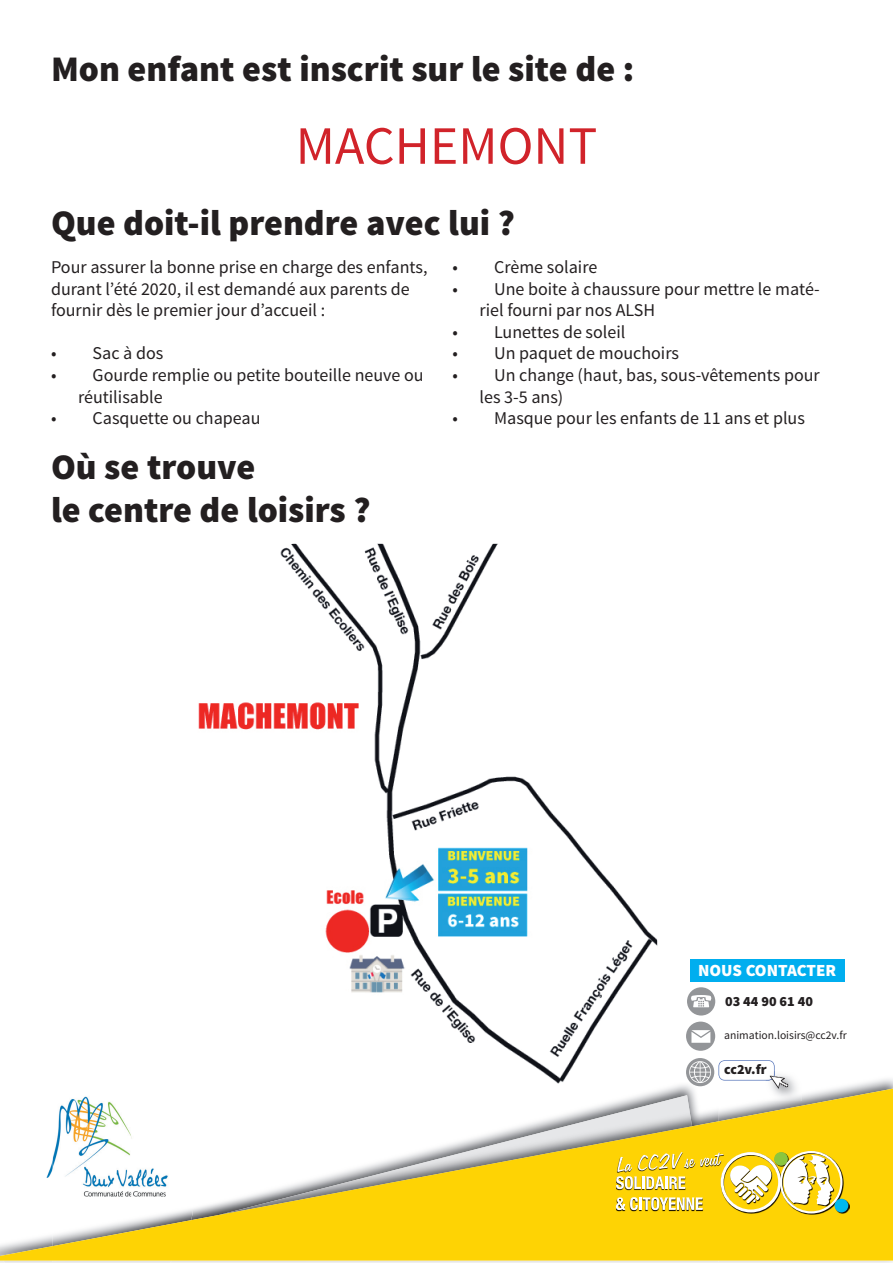
<style>
.page{position:relative;width:893px;height:1263px;background:#fff}
.page>*{position:absolute;margin:0;border:0;box-sizing:border-box;transform-origin:0 0}
.t1{font:54px "Source Sans Pro";color:#d1232a}
.t2{font:900 36px/43.2px "Source Sans Pro";color:#231f20}
.t3{font:18px/21.6px "Source Sans Pro";color:#231f20}
.t4{font:900 16.95px "Source Sans Pro";color:#fff}
.t5{font:900 14.1px "Source Sans Pro";color:#231f20}
.t6{font:11.55px "Source Sans Pro";color:#231f20}
</style>
<div class="page">
<img style="left:171px;top:1260px;width:722px;height:3px">
<img style="left:53px;top:1260px;width:666px;height:2px">
<svg style="left:0;top:1089px;width:893px;height:171px"></svg>
<img style="left:843px;top:1151px;width:6px;height:63px">
<div style="left:834px;top:1199px;width:14px;height:13px;background:#00b8f0;border-radius:50%"></div>
<svg style="left:616px;top:1150px;width:227px;height:64px"></svg>
<img style="left:163px;top:544px;width:494px;height:551px">
<img style="left:765px;top:1076px;width:36px;height:25px">
<svg style="left:718px;top:1060px;width:70px;height:29px"></svg>
<div style="left:686px;top:1058px;width:28px;height:28px;background:#939598;border-radius:50%"></div>
<svg style="left:689px;top:1061px;width:22px;height:22px"></svg>
<div style="left:687px;top:987px;width:28px;height:28px;background:#939598;border-radius:50%"></div>
<svg style="left:691px;top:995px;width:20px;height:12px"></svg>
<div style="left:686px;top:1021px;width:29px;height:30px;background:#939598;border-radius:50%"></div>
<svg style="left:691px;top:1030px;width:19px;height:13px"></svg>
<div style="left:690px;top:959px;width:154px;height:22px;background:#00aeef"></div>
<h2 class="t2" style="left:51px;top:49px;width:585px">Mon enfant est inscrit sur le site de :</h2>
<h1 class="t1" style="left:296px;top:112px;width:303px">MACHEMONT</h1>
<h2 class="t2" style="left:51px;top:203px;width:465px">Que doit-il prendre avec lui ?</h2>
<p class="t3" style="left:51px;top:256px;width:378px">Pour assurer la bonne prise en charge des enfants, durant l’été 2020, il est demandé aux parents de fournir dès le premier jour d’accueil :</p>
<p class="t3" style="left:51px;top:343px;width:114px">• Sac à dos</p>
<p class="t3" style="left:78px;top:364px;width:347px;text-indent:-27px">• Gourde remplie ou petite bouteille neuve ou réutilisable</p>
<p class="t3" style="left:51px;top:408px;width:211px">• Casquette ou chapeau</p>
<p class="t3" style="left:452px;top:256px;width:146px">• Crème solaire</p>
<p class="t3" style="left:479px;top:278px;width:342px;text-indent:-27px">• Une boite à chaussure pour mettre le maté&shy;riel fourni par nos ALSH</p>
<p class="t3" style="left:452px;top:321px;width:174px">• Lunettes de soleil</p>
<p class="t3" style="left:452px;top:343px;width:228px">• Un paquet de mouchoirs</p>
<p class="t3" style="left:479px;top:364px;width:342px;text-indent:-27px">• Un change (haut, bas, sous-vêtements pour les 3-5 ans)</p>
<p class="t3" style="left:452px;top:408px;width:354px">• Masque pour les enfants de 11 ans et plus</p>
<h2 class="t2" style="left:51px;top:447px;width:321px">Où se trouve<br>le centre de loisirs ?</h2>
<p class="t4" style="left:698px;top:960px;width:140px">NOUS CONTACTER</p>
<p class="t5" style="left:725px;top:992px;width:89px">03 44 90 61 40</p>
<p class="t6" style="left:724px;top:1028px;width:124px">animation.loisirs@cc2v.fr</p>
<p class="t5" style="left:724px;top:1060px;width:44px">cc2v.fr</p>
</div>
